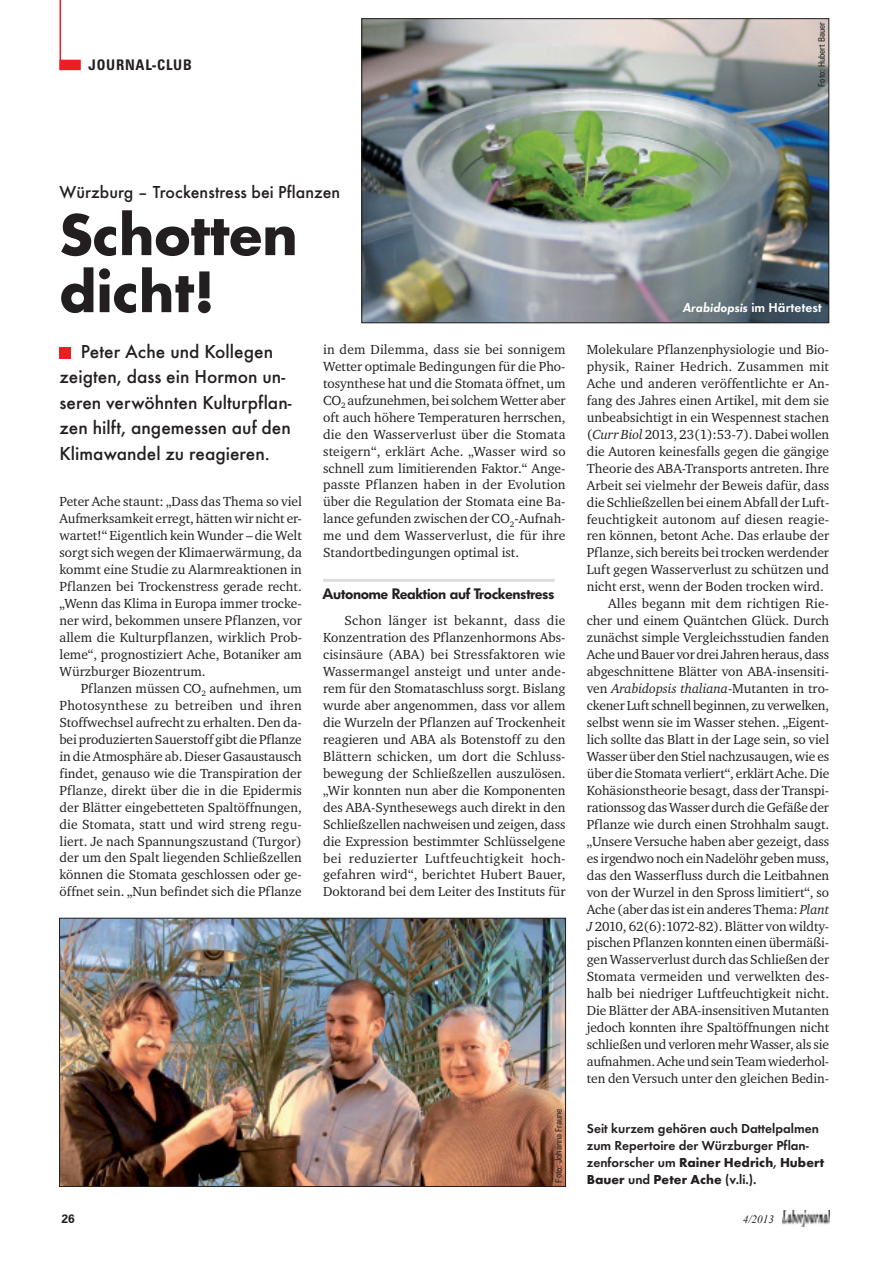
<style>
.page{position:relative;width:893px;height:1263px;background:#fff}
.page>*{position:absolute;margin:0;border:0;box-sizing:border-box;transform-origin:0 0}
.t1{font:700 54px/57px "Futura LT Pro";color:#231f20}
.t2{font:500 19.5px/25.5px "Futura T";color:#231f20}
.t3{font:500 18px "Futura T";color:#231f20}
.t4{font:15px "Fut Dem Bol";color:#231f20}
.t5{font:700 condensed 14.7px "Zurich BT";letter-spacing:.05em;color:#231f20}
.t6{font:13.5px/17px "Charter ITC";letter-spacing:-.005em;color:#231f20;text-align:justify}
.t7{font:600 13.5px/17px "Futura T";color:#231f20}
.t8{font:italic 13.5px "Charter ITC";letter-spacing:-.005em;color:#231f20}
.t9{font:13.5px "Charter ITC";letter-spacing:.015em;color:#231f20}
.t10{font:italic 600 13.5px "Futura T";color:#fff}
.t11{font:700 12px "Zurich BT";color:#231f20}
.t12{font:italic 11.25px "Times New Roman";color:#231f20}
.t13{font:condensed 9px "Zurich BT";color:#231f20}
.s1{font-style:normal}
.s2{font-style:italic}
.s3{font-weight:700}
</style>
<div class="page">
<img style="left:782px;top:1210px;width:47px;height:16px">
<div style="left:60px;top:60px;width:21px;height:10px;background:#ee1d23"></div>
<hr style="left:60px;top:0;width:1px;height:70px;background:#ee1d23">
<div style="left:60px;top:347px;width:11px;height:11px;background:#ee1d23"></div>
<hr style="left:323px;top:579px;width:231px;height:3px;background:#dcdddf">
<img style="left:363px;top:20px;width:464px;height:301px">
<div style="left:361px;top:18px;width:468px;height:305px;border:1px solid #231f20"></div>
<img style="left:61px;top:920px;width:503px;height:265px">
<div style="left:59px;top:918px;width:507px;height:269px;border:1px solid #231f20"></div>
<p class="t5" style="left:89px;top:56px;width:105px">JOURNAL-CLUB</p>
<p class="t13" style="left:816px;top:87px;width:66px;rotate:-90deg">Foto: Hubert Bauer</p>
<h3 class="t3" style="left:60px;top:182px;width:282px">Würzburg – Trockenstress bei Pflanzen</h3>
<h1 class="t1" style="left:60px;top:205px;width:240px">Schotten dicht!</h1>
<h2 class="t2" style="left:60px;top:338px;width:233px;text-indent:21px">Peter Ache und Kollegen zeigten, dass ein Hormon un&shy;seren verwöhnten Kulturpflan&shy;zen hilft, angemessen auf den<br>Klimawandel zu reagieren.</h2>
<p class="t6" style="left:60px;top:493px;width:244px">Peter Ache staunt: „Dass das Thema so viel Aufmerksamkeit erregt, hätten wir nicht er&shy;wartet!“ Eigentlich kein Wunder – die Welt sorgt sich wegen der Klimaerwärmung, da kommt eine Studie zu Alarmreaktionen in Pflanzen bei Trockenstress gerade recht. „Wenn das Klima in Europa immer trocke&shy;ner wird, bekommen unsere Pflanzen, vor allem die Kulturpflanzen, wirklich Prob&shy;leme“, prognostiziert Ache, Botaniker am Würzburger Biozentrum.</p>
<p class="t6" style="left:60px;top:680px;width:244px;text-indent:21px">Pflanzen müssen CO<sub>2</sub> aufnehmen, um Photosynthese zu betreiben und ihren Stoffwechsel aufrecht zu erhalten. Den da&shy;bei produzierten Sauerstoff gibt die Pflanze in die Atmosphäre ab. Dieser Gasaustausch findet, genauso wie die Transpiration der Pflanze, direkt über die in die Epidermis der Blätter eingebetteten Spaltöffnungen, die Stomata, statt und wird streng regu&shy;liert. Je nach Spannungszustand (Turgor) der um den Spalt liegenden Schließzellen können die Stomata geschlossen oder ge&shy;öffnet sein. „Nun befindet sich die Pflanze</p>
<p class="t6" style="left:323px;top:340px;width:244px">in dem Dilemma, dass sie bei sonnigem Wetter optimale Bedingungen für die Pho&shy;tosynthese hat und die Stomata öffnet, um CO<sub>2</sub> aufzunehmen, bei solchem Wetter aber oft auch höhere Temperaturen herrschen, die den Wasserverlust über die Stomata steigern“, erklärt Ache. „Wasser wird so schnell zum limitierenden Faktor.“ Ange&shy;passte Pflanzen haben in der Evolution über die Regulation der Stomata eine Ba&shy;lance gefunden zwischen der CO<sub>2</sub>-Aufnah&shy;me und dem Wasserverlust, die für ihre Standortbedingungen optimal ist.</p>
<p class="t4" style="left:323px;top:585px;width:233px">Autonome Reaktion auf Trockenstress</p>
<p class="t6" style="left:323px;top:612px;width:244px;text-indent:21px">Schon länger ist bekannt, dass die Konzentration des Pflanzenhormons Abs&shy;cisinsäure (ABA) bei Stressfaktoren wie Wassermangel ansteigt und unter ande&shy;rem für den Stomataschluss sorgt. Bislang wurde aber angenommen, dass vor allem die Wurzeln der Pflanzen auf Trockenheit reagieren und ABA als Botenstoff zu den Blättern schicken, um dort die Schluss&shy;bewegung der Schließzellen auszulösen. „Wir konnten nun aber die Komponenten des ABA-Synthesewegs auch direkt in den Schließzellen nachweisen und zeigen, dass die Expression bestimmter Schlüsselgene bei reduzierter Luftfeuchtigkeit hoch&shy;gefahren wird“, berichtet Hubert Bauer, Doktorand bei dem Leiter des Instituts für</p>
<p class="t11" style="left:62px;top:1212px;width:15px">26</p>
<p class="t13" style="left:553px;top:1182px;width:75px;rotate:-90deg">Foto: Johanna Fraune</p>
<p class="t10" style="left:683px;top:300px;width:140px">Arabidopsis <span class="s1">im Härtetest</span></p>
<p class="t6" style="left:587px;top:341px;width:244px">Molekulare Pflanzenphysiologie und Bio-</p>
<p class="t9" style="left:587px;top:358px;width:244px">physik, Rainer Hedrich. Zusammen mit</p>
<p class="t6" style="left:587px;top:375px;width:244px">Ache und anderen veröffentlichte er An-</p>
<p class="t6" style="left:587px;top:391px;width:244px">fang des Jahres einen Artikel, mit dem sie</p>
<p class="t6" style="left:587px;top:408px;width:244px">unbeabsichtigt in ein Wespennest stachen</p>
<p class="t6" style="left:587px;top:425px;width:244px">(<span class="s2">Curr Biol</span> 2013, 23(1):53-7). Dabei wollen</p>
<p class="t6" style="left:587px;top:442px;width:244px">die Autoren keinesfalls gegen die gängige</p>
<p class="t6" style="left:587px;top:459px;width:244px">Theorie des ABA-Transports antreten. Ihre</p>
<p class="t6" style="left:587px;top:476px;width:244px">Arbeit sei vielmehr der Beweis dafür, dass</p>
<p class="t6" style="left:587px;top:493px;width:244px">die Schließzellen bei einem Abfall der Luft-</p>
<p class="t6" style="left:587px;top:510px;width:244px">feuchtigkeit autonom auf diesen reagie-</p>
<p class="t6" style="left:587px;top:527px;width:244px">ren können, betont Ache. Das erlaube der</p>
<p class="t6" style="left:587px;top:544px;width:244px">Pflanze, sich bereits bei trocken werdender</p>
<p class="t6" style="left:587px;top:561px;width:244px">Luft gegen Wasserverlust zu schützen und</p>
<p class="t6" style="left:587px;top:578px;width:238px">nicht erst, wenn der Boden trocken wird.</p>
<p class="t6" style="left:608px;top:595px;width:223px">Alles begann mit dem richtigen Rie-</p>
<p class="t6" style="left:587px;top:612px;width:244px">cher und einem Quäntchen Glück. Durch</p>
<p class="t6" style="left:587px;top:629px;width:244px">zunächst simple Vergleichsstudien fanden</p>
<p class="t6" style="left:587px;top:646px;width:244px">Ache und Bauer vor drei Jahren heraus, dass</p>
<p class="t6" style="left:587px;top:663px;width:244px">abgeschnittene Blätter von ABA-insensiti-</p>
<p class="t8" style="left:587px;top:680px;width:244px"><span class="s1">ven</span> Arabidopsis thaliana<span class="s1">-Mutanten in tro-</span></p>
<p class="t6" style="left:587px;top:697px;width:244px">ckener Luft schnell beginnen, zu verwelken,</p>
<p class="t6" style="left:587px;top:714px;width:244px">selbst wenn sie im Wasser stehen. „Eigent-</p>
<p class="t6" style="left:587px;top:731px;width:244px">lich sollte das Blatt in der Lage sein, so viel</p>
<p class="t6" style="left:587px;top:748px;width:244px">Wasser über den Stiel nachzusaugen, wie es</p>
<p class="t6" style="left:587px;top:764px;width:244px">über die Stomata verliert“, erklärt Ache. Die</p>
<p class="t6" style="left:587px;top:781px;width:244px">Kohäsionstheorie besagt, dass der Transpi-</p>
<p class="t6" style="left:587px;top:798px;width:244px">rationssog das Wasser durch die Gefäße der</p>
<p class="t6" style="left:587px;top:815px;width:244px">Pflanze wie durch einen Strohhalm saugt.</p>
<p class="t6" style="left:587px;top:832px;width:244px">„Unsere Versuche haben aber gezeigt, dass</p>
<p class="t6" style="left:587px;top:849px;width:244px">es irgendwo noch ein Nadelöhr geben muss,</p>
<p class="t6" style="left:587px;top:866px;width:244px">das den Wasserfluss durch die Leitbahnen</p>
<p class="t6" style="left:587px;top:883px;width:244px">von der Wurzel in den Spross limitiert“, so</p>
<p class="t6" style="left:587px;top:900px;width:244px">Ache (aber das ist ein anderes Thema: <span class="s2">Plant</span></p>
<p class="t6" style="left:587px;top:917px;width:244px"><span class="s2">J</span> 2010, 62(6):1072-82). Blätter von wildty-</p>
<p class="t6" style="left:587px;top:934px;width:244px">pischen Pflanzen konnten einen übermäßi-</p>
<p class="t6" style="left:587px;top:951px;width:244px">gen Wasserverlust durch das Schließen der</p>
<p class="t6" style="left:587px;top:968px;width:244px">Stomata vermeiden und verwelkten des-</p>
<p class="t6" style="left:587px;top:985px;width:244px">halb bei niedriger Luftfeuchtigkeit nicht.</p>
<p class="t6" style="left:587px;top:1002px;width:244px">Die Blätter der ABA-insensitiven Mutanten</p>
<p class="t6" style="left:587px;top:1019px;width:244px">jedoch konnten ihre Spaltöffnungen nicht</p>
<p class="t6" style="left:587px;top:1036px;width:244px">schließen und verloren mehr Wasser, als sie</p>
<p class="t6" style="left:587px;top:1053px;width:244px">aufnahmen. Ache und sein Team wiederhol-</p>
<p class="t6" style="left:587px;top:1070px;width:244px">ten den Versuch unter den gleichen Bedin-</p>
<p class="t7" style="left:587px;top:1120px;width:239px">Seit kurzem gehören auch Dattelpalmen zum Repertoire der Würzburger Pflan&shy;zenforscher um <span class="s3">Rainer Hedrich</span>, <span class="s3">Hubert Bauer</span> und <span class="s3">Peter Ache</span> (v.li.).</p>
<p class="t12" style="left:743px;top:1211px;width:33px">4/2013</p>
</div>
